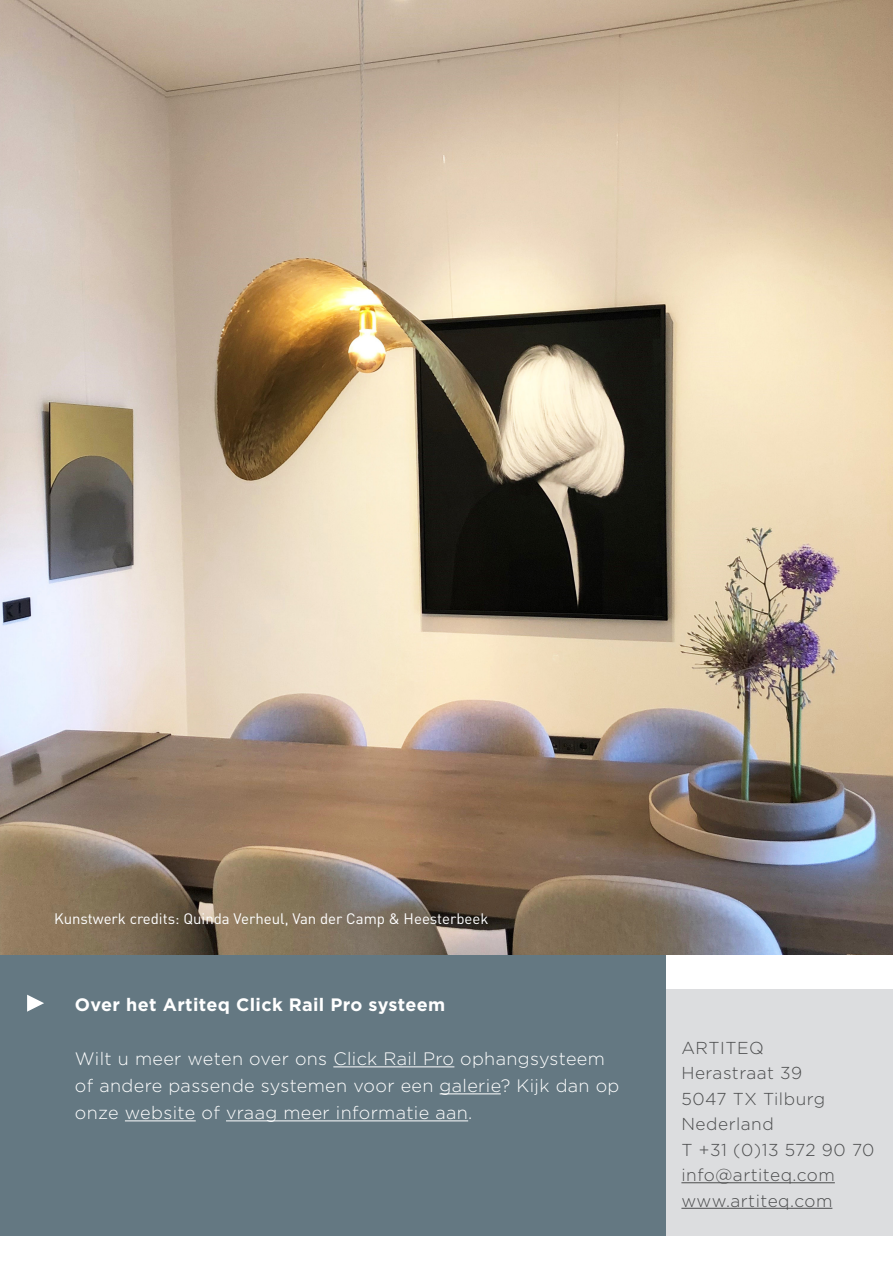
<style>
.page{position:relative;width:893px;height:1263px;background:#fff}
.page>*{position:absolute;margin:0;border:0;box-sizing:border-box;transform-origin:0 0}
.t1{font:300 18px/27px "Gotham";letter-spacing:.02em;color:#fff}
.t2{font:700 18px "Gotham";letter-spacing:.02em;color:#fff}
.t3{font:300 17.25px/25.5px "Gotham";letter-spacing:.03em;color:#4b4c4d}
.t4{font:15px "DIN Pro";color:#fff}
</style>
<div class="page">
<div style="left:659px;top:989px;width:234px;height:246px;background:#dcdddf"></div>
<div style="left:0;top:872px;width:665px;height:363px;background:#647882"></div>
<hr style="left:333px;top:1066px;width:121px;height:1px;background:#fff">
<hr style="left:440px;top:1093px;width:61px;height:1px;background:#fff">
<hr style="left:125px;top:1120px;width:71px;height:1px;background:#fff">
<hr style="left:226px;top:1120px;width:242px;height:1px;background:#fff">
<svg style="left:27px;top:995px;width:17px;height:17px"></svg>
<hr style="left:681px;top:1182px;width:154px;height:1px;background:#4b4c4d">
<hr style="left:681px;top:1208px;width:151px;height:1px;background:#4b4c4d">
<img style="left:0;top:0;width:893px;height:955px">
<p class="t4" style="left:54px;top:908px;width:436px">Kunstwerk credits: Quinda Verheul, Van der Camp &amp; Heesterbeek</p>
<p class="t2" style="left:75px;top:993px;width:372px">Over het Artiteq Click Rail Pro systeem</p>
<p class="t1" style="left:75px;top:1045px;width:546px">Wilt u meer weten over ons Click Rail Pro ophangsysteem of andere passende systemen voor een galerie? Kijk dan op onze website of vraag meer informatie aan.</p>
<p class="t3" style="left:681px;top:1034px;width:84px">ARTITEQ</p>
<p class="t3" style="left:681px;top:1060px;width:122px">Herastraat 39</p>
<p class="t3" style="left:681px;top:1085px;width:145px">5047 TX Tilburg</p>
<p class="t3" style="left:681px;top:1111px;width:94px">Nederland</p>
<p class="t3" style="left:681px;top:1136px;width:195px">T +31 (0)13 572 90 70</p>
<p class="t3" style="left:681px;top:1162px;width:155px">info@artiteq.com www.artiteq.com</p>
</div>
